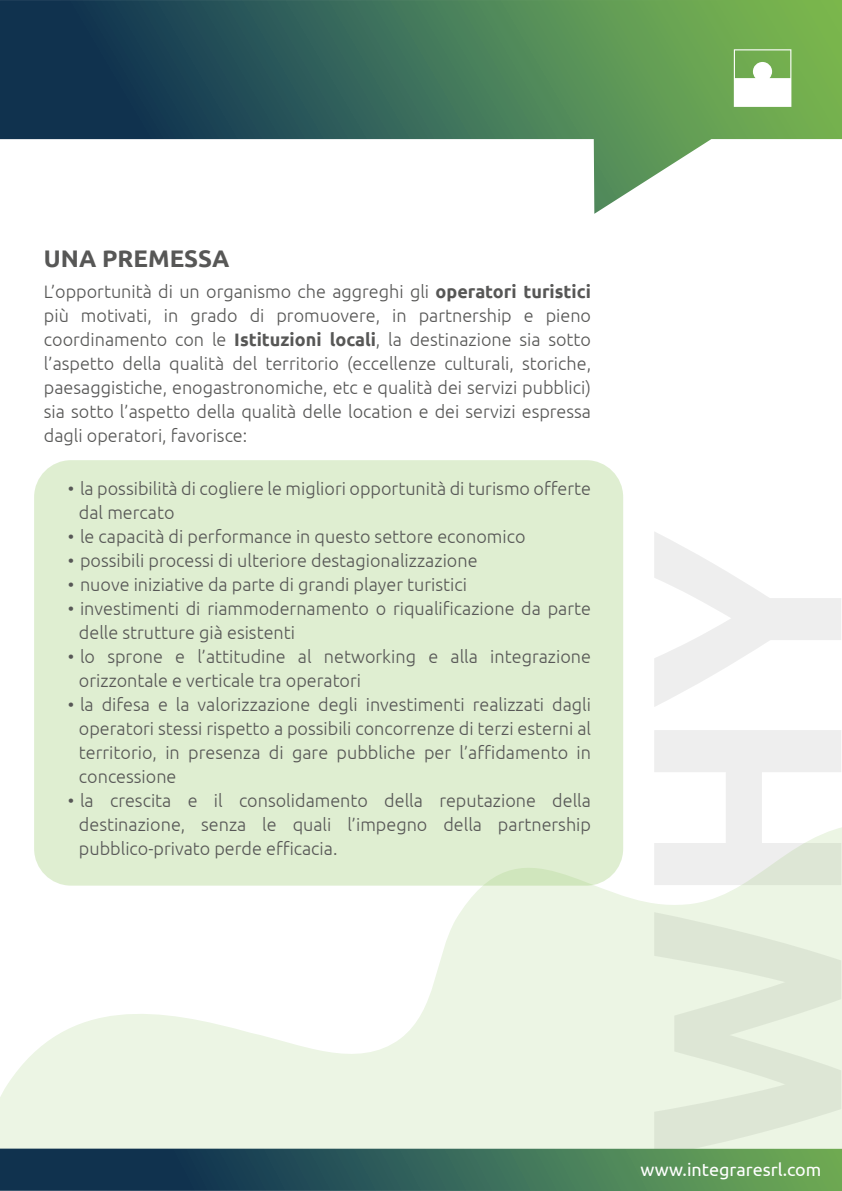
<style>
.page{position:relative;width:842px;height:1191px;background:#fff}
.page>*{position:absolute;margin:0;border:0;box-sizing:border-box;transform-origin:0 0}
.t1{font:700 24px "Ubuntu";color:#575756}
.t2{font:300 18px/24px "Ubuntu";color:#575756;text-align:justify}
.t3{font:18px "Ubuntu";color:#fff}
.s1{font-weight:700}
</style>
<div class="page">
<div style="left:34px;top:460px;width:589px;height:425px;background:#dfeed1;border-radius:37px"></div>
<svg style="left:0;top:828px;width:841px;height:320px;fill:#ecf5e4"></svg>
<svg style="left:0;top:0;width:842px;height:214px"></svg>
<svg style="left:0;top:1148px;width:842px;height:43px;background:#396758"></svg>
<svg style="left:734px;top:49px;width:57px;height:58px"></svg>
<h1 class="t1" style="left:44px;top:244px;width:187px">UNA PREMESSA</h1>
<p class="t2" style="left:44px;top:279px;width:549px">L’opportunità di un organismo che aggreghi gli <span class="s1">operatori turistici </span>più motivati, in grado di promuovere, in partnership e pieno coordinamento con le <span class="s1">Istituzioni locali</span>, la destinazione sia sotto l’aspetto della qualità del territorio (eccellenze culturali, storiche, paesaggistiche, enogastronomiche, etc e qualità dei servizi pubblici) sia sotto l’aspetto della qualità delle location e dei servizi espressa dagli operatori, favorisce:</p>
<p class="t2" style="left:79px;top:476px;width:514px;text-indent:-11px">• la possibilità di cogliere le migliori opportunità di turismo offerte dal mercato</p>
<p class="t2" style="left:68px;top:524px;width:459px">• le capacità di performance in questo settore economico</p>
<p class="t2" style="left:68px;top:548px;width:411px">• possibili processi di ulteriore destagionalizzazione</p>
<p class="t2" style="left:68px;top:572px;width:401px">• nuove iniziative da parte di grandi player turistici</p>
<p class="t2" style="left:79px;top:595px;width:514px;text-indent:-11px">• investimenti di riammodernamento o riqualificazione da parte delle strutture già esistenti</p>
<p class="t2" style="left:79px;top:643px;width:514px;text-indent:-11px">• lo sprone e l’attitudine al networking e alla integrazione orizzontale e verticale tra operatori</p>
<p class="t2" style="left:79px;top:691px;width:514px;text-indent:-11px">• la difesa e la valorizzazione degli investimenti realizzati dagli operatori stessi rispetto a possibili concorrenze di terzi esterni al territorio, in presenza di gare pubbliche per l’affidamento in concessione</p>
<p class="t2" style="left:79px;top:787px;width:514px;text-indent:-11px">• la crescita e il consolidamento della reputazione della destinazione, senza le quali l’impegno della partnership pubblico-privato perde efficacia.</p>
<p class="t3" style="left:641px;top:1158px;width:182px">www.integraresrl.com</p>
</div>
